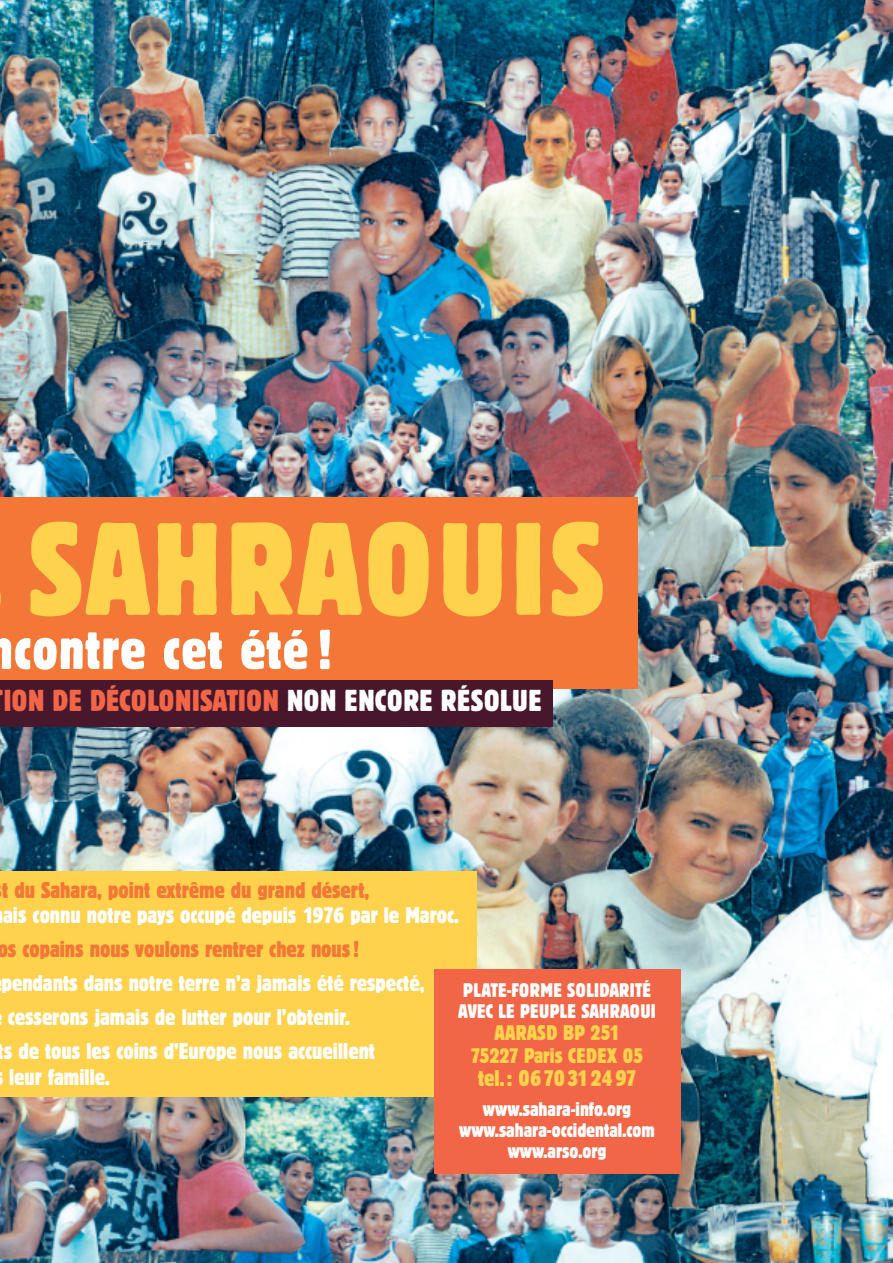
<style>
.page{position:relative;width:893px;height:1263px;background:#fff}
.page>*{position:absolute;margin:0;border:0;box-sizing:border-box;transform-origin:0 0}
.t1{font:condensed 130.5px "Block BE";letter-spacing:.03em;color:#fed24c}
.t2{font:condensed 55.5px "Block BE";letter-spacing:.02em;color:#fff}
.t3{font:condensed 30px "Block BE";letter-spacing:.02em;color:#f26648}
.t4{font:condensed 22.5px "Block BE";color:#fff}
.t5{font:condensed 22.5px "Block BE";color:#f37736}
.t6{font:condensed 22.5px "Block BE";color:#fed24c}
.t7{font:condensed 21px/22.5px "Block BE";color:#fed24c;text-align:center}
.t8{font:condensed 19.5px/21px "Block BE";color:#fff;text-align:center}
.t9{font:condensed 19.5px/21px "Block BE";letter-spacing:.02em;color:#fff}
.s1{color:#fff}
</style>
<div class="page">
<img style="left:0;top:0;width:893px;height:1263px">
<div style="left:0;top:497px;width:638px;height:192px;background:#f37736"></div>
<div style="left:0;top:872px;width:476px;height:225px;background:#fed24c"></div>
<div style="left:0;top:680px;width:553px;height:47px;background:#48172b"></div>
<div style="left:434px;top:969px;width:246px;height:205px;background:#f26648"></div>
<h1 class="t1" style="left:28px;top:494px;width:577px">SAHRAOUIS</h1>
<h2 class="t2" style="left:-13px;top:617px;width:346px">ncontre cet été !</h2>
<h3 class="t3" style="left:4px;top:683px;width:539px">ION DE DÉCOLONISATION <span class="s1">NON ENCORE RÉSOLUE</span></h3>
<p class="t5" style="left:2px;top:877px;width:368px">t du Sahara, point extrême du grand désert,</p>
<p class="t4" style="left:3px;top:902px;width:457px">ais connu notre pays occupé depuis 1976 par le Maroc.</p>
<p class="t5" style="left:-2px;top:936px;width:363px">os copains nous voulons rentrer chez nous!</p>
<p class="t4" style="left:2px;top:970px;width:424px">pendants dans notre terre n’a jamais été respecté,</p>
<p class="t4" style="left:8px;top:1004px;width:344px">cesserons jamais de lutter pour l’obtenir.</p>
<p class="t4" style="left:-2px;top:1038px;width:379px">ts de tous les coins d’Europe nous accueillent</p>
<p class="t4" style="left:9px;top:1064px;width:102px">leur famille.</p>
<p class="t9" style="left:458px;top:980px;width:199px">PLATE-FORME SOLIDARITÉ<br>AVEC LE PEUPLE SAHRAOUI</p>
<p class="t7" style="left:471px;top:1021px;width:173px">AARASD BP 251<br>75227 Paris CEDEX 05</p>
<p class="t6" style="left:478px;top:1065px;width:159px">tel.: 0670312497</p>
<p class="t8" style="left:459px;top:1099px;width:197px">www.sahara-info.org www.sahara-occidental.com www.arso.org</p>
</div>
